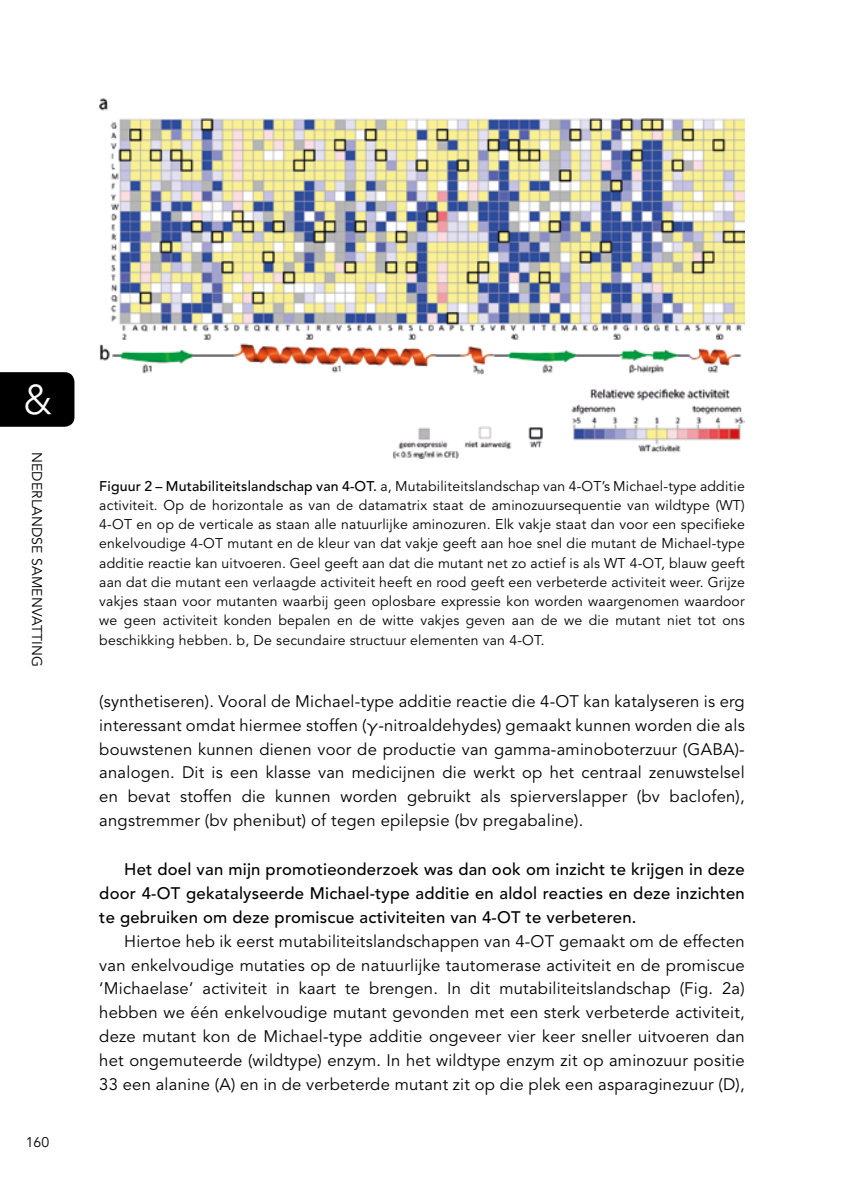
<style>
.page{position:relative;width:844px;height:1191px;background:#fff}
.page>*{position:absolute;margin:0;border:0;box-sizing:border-box;transform-origin:0 0}
.t1{font:300 41.12px "Avenir LT Std";color:#fff}
.t2{font:16.62px/24px "Avenir LT Std";letter-spacing:.015em;color:#000;text-align:justify}
.t3{font:500 16.62px/24px "Avenir LT Std";letter-spacing:.015em;color:#000;text-align:justify}
.t4{font:14px/19.2px "Avenir LT Std";letter-spacing:.015em;color:#000;text-align:justify}
.s1{font-weight:500}
.s2{font-family:"GFS Neohellenic";font-size:20.12px}
</style>
<div class="page">
<div style="left:0;top:372px;width:74px;height:55px;background:#000"></div>
<img style="left:99px;top:98px;width:645px;height:360px">
<h1 class="t1" style="left:23px;top:376px;width:30px">&amp;</h1>
<p class="t4" style="left:46px;top:451px;width:217px;rotate:90deg">NEDERLANDSE SAMENVATTING</p>
<p class="t4" style="left:26px;top:1132px;width:25px">160</p>
<p class="t4" style="left:99px;top:476px;width:647px"><span class="s1">Figuur 2 – Mutabiliteitslandschap van 4-OT.</span> a, Mutabiliteitslandschap van 4-OT’s Michael-type additie activiteit. Op de horizontale as van de datamatrix staat de aminozuursequentie van wildtype (WT)<br>4-OT en op de verticale as staan alle natuurlijke aminozuren. Elk vakje staat dan voor een specifieke enkelvoudige 4-OT mutant en de kleur van dat vakje geeft aan hoe snel die mutant de Michael-type additie reactie kan uitvoeren. Geel geeft aan dat die mutant net zo actief is als WT 4-OT, blauw geeft aan dat die mutant een verlaagde activiteit heeft en rood geeft een verbeterde activiteit weer. Grijze vakjes staan voor mutanten waarbij geen oplosbare expressie kon worden waargenomen waardoor we geen activiteit konden bepalen en de witte vakjes geven aan de we die mutant niet tot ons beschikking hebben. b, De secundaire structuur elementen van 4-OT.</p>
<p class="t2" style="left:99px;top:689px;width:646px">(synthetiseren). Vooral de Michael-type additie reactie die 4-OT kan katalyseren is erg interessant omdat hiermee stoffen (<span class="s2">γ</span>-nitroaldehydes) gemaakt kunnen worden die als bouwstenen kunnen dienen voor de productie van gamma-aminoboterzuur (GABA)- analogen. Dit is een klasse van medicijnen die werkt op het centraal zenuwstelsel en bevat stoffen die kunnen worden gebruikt als spierverslapper (bv baclofen), angstremmer (bv phenibut) of tegen epilepsie (bv pregabaline).</p>
<p class="t3" style="left:99px;top:857px;width:646px;text-indent:25px">Het doel van mijn promotieonderzoek was dan ook om inzicht te krijgen in deze door 4-OT gekatalyseerde Michael-type additie en aldol reacties en deze inzichten te gebruiken om deze promiscue activiteiten van 4-OT te verbeteren.</p>
<p class="t2" style="left:99px;top:929px;width:647px;text-indent:25px">Hiertoe heb ik eerst mutabiliteitslandschappen van 4-OT gemaakt om de effecten van enkelvoudige mutaties op de natuurlijke tautomerase activiteit en de promiscue ‘Michaelase’ activiteit in kaart te brengen. In dit mutabiliteitslandschap (Fig. 2a) hebben we één enkelvoudige mutant gevonden met een sterk verbeterde activiteit, deze mutant kon de Michael-type additie ongeveer vier keer sneller uitvoeren dan het ongemuteerde (wildtype) enzym. In het wildtype enzym zit op aminozuur positie 33 een alanine (A) en in de verbeterde mutant zit op die plek een asparaginezuur (D),</p>
</div>
